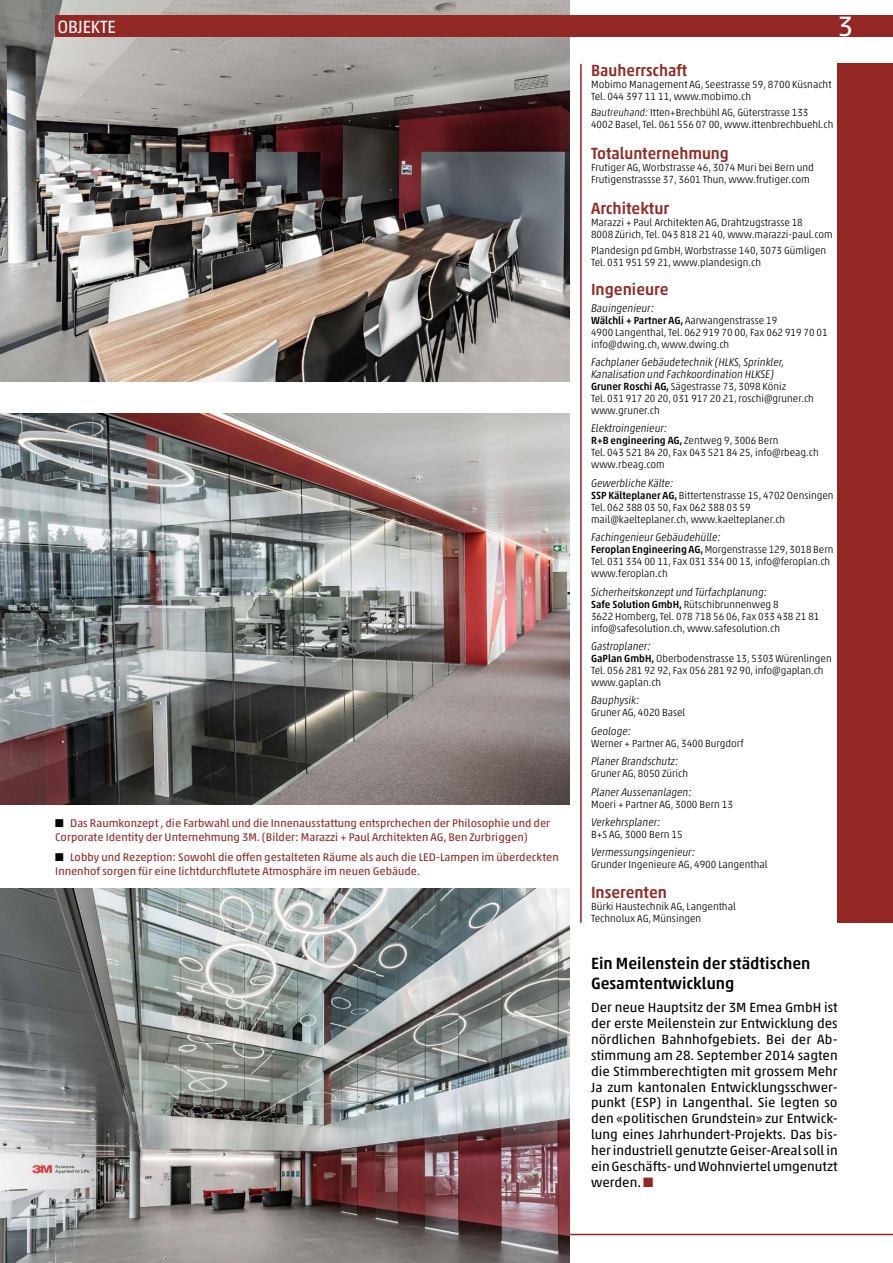
<style>
.page{position:relative;width:893px;height:1263px;background:#fff}
.page>*{position:absolute;margin:0;border:0;box-sizing:border-box;transform-origin:0 0}
.t1{font:28.5px "Akko Pro";color:#fff}
.t2{font:18px "Akko Pro";letter-spacing:-.01em;color:#fff;scale:.95 1}
.t3{font:500 16.5px/19.8px "Akko Pro";color:#000}
.t4{font:500 16.5px "Akko Pro";color:#932723;scale:.96 1}
.t5{font:500 16.5px "Akko Pro";color:#932723;scale:.94 1}
.t6{font:13.5px/15.9px "Akko Pro";color:#000;text-align:justify}
.t7{font:11.25px/14.1px "Akko Pro";color:#932723}
.t8{font:italic 300 11.25px/12px "Akko Pro";letter-spacing:-.005em;color:#000;scale:.96 1}
.t9{font:300 10.5px/12px "Akko Pro";color:#000;scale:.96 1}
.t10{font:300 10.5px/12px "Akko Pro";color:#000}
.s1{color:#000}
.s2{font-style:italic}
.s3{font-weight:500}
.s4{color:#932723}
</style>
<div class="page">
<hr style="left:55px;top:1234px;width:838px;height:1px;background:#932723">
<hr style="left:580px;top:64px;width:2px;height:859px;background:#932723">
<div style="left:838px;top:64px;width:55px;height:859px;background:#932723"></div>
<img style="left:0;top:889px;width:570px;height:374px">
<img style="left:0;top:414px;width:570px;height:391px">
<img style="left:0;top:0;width:570px;height:381px">
<div style="left:55px;top:16px;width:838px;height:21px;background:#932723"></div>
<h2 class="t2" style="left:57px;top:16px;width:63px">OBJEKTE</h2>
<h1 class="t1" style="left:838px;top:9px;width:17px">3</h1>
<p class="t7" style="left:55px;top:816px;width:496px"><span class="s1">■</span> Das Raumkonzept , die Farbwahl und die Innenausstattung entsprchechen der Philosophie und der<br>Corporate Identity der Unternehmung 3M. (Bilder: Marazzi + Paul Architekten AG, Ben Zurbriggen)</p>
<p class="t7" style="left:55px;top:850px;width:505px"><span class="s1">■</span> Lobby und Rezeption: Sowohl die offen gestalteten Räume als auch die LED-Lampen im überdeckten<br>Innenhof sorgen für eine lichtdurchflutete Atmosphäre im neuen Gebäude.</p>
<h3 class="t5" style="left:591px;top:60px;width:104px">Bauherrschaft</h3>
<p class="t10" style="left:591px;top:78px;width:242px">Mobimo Management AG, Seestrasse 59, 8700 Küsnacht<br>Tel. 044 397 11 11, www.mobimo.ch</p>
<p class="t9" style="left:591px;top:107px;width:254px"><span class="s2">Bautreuhand:</span> Itten+Brechbühl AG, Güterstrasse 133<br>4002 Basel, Tel. 061 556 07 00, www.ittenbrechbuehl.ch</p>
<h3 class="t5" style="left:591px;top:143px;width:148px">Totalunternehmung</h3>
<p class="t10" style="left:591px;top:161px;width:224px">Frutiger AG, Worbstrasse 46, 3074 Muri bei Bern und<br>Frutigenstrassse 37, 3601 Thun, www.frutiger.com</p>
<h3 class="t4" style="left:591px;top:198px;width:83px">Architektur</h3>
<p class="t9" style="left:591px;top:216px;width:253px">Marazzi + Paul Architekten AG, Drahtzugstrasse 18<br>8008 Zürich, Tel. 043 818 21 40, www.marazzi-paul.com</p>
<p class="t9" style="left:591px;top:244px;width:246px">Plandesign pd GmbH, Worbstrasse 140, 3073 Gümligen<br>Tel. 031 951 59 21, www.plandesign.ch</p>
<h3 class="t4" style="left:591px;top:280px;width:82px">Ingenieure</h3>
<p class="t8" style="left:591px;top:302px;width:67px">Bauingenieur:</p>
<p class="t9" style="left:591px;top:314px;width:248px"><span class="s3">Wälchli + Partner AG,</span> Aarwangenstrasse 19<br>4900 Langenthal, Tel. 062 919 70 00, Fax 062 919 70 01 info@dwing.ch, www.dwing.ch</p>
<p class="t8" style="left:591px;top:356px;width:203px">Fachplaner Gebäudetechnik (HLKS, Sprinkler,<br>Kanalisation und Fachkoordination HLKSE)</p>
<p class="t9" style="left:591px;top:380px;width:234px"><span class="s3">Gruner Roschi AG,</span> Sägestrasse 73, 3098 Köniz<br>Tel. 031 917 20 20, 031 917 20 21, roschi@gruner.ch www.gruner.ch</p>
<p class="t8" style="left:591px;top:422px;width:81px">Elektroingenieur:</p>
<p class="t9" style="left:591px;top:435px;width:239px"><span class="s3">R+B engineering AG,</span> Zentweg 9, 3006 Bern<br>Tel. 043 521 84 20, Fax 043 521 84 25, info@rbeag.ch www.rbeag.com</p>
<p class="t8" style="left:591px;top:477px;width:87px">Gewerbliche Kälte:</p>
<p class="t9" style="left:591px;top:489px;width:254px"><span class="s3">SSP Kälteplaner AG,</span> Bittertenstrasse 15, 4702 Oensingen<br>Tel. 062 388 03 50, Fax 062 388 03 59 mail@kaelteplaner.ch, www.kaelteplaner.ch</p>
<p class="t8" style="left:591px;top:531px;width:137px">Fachingenieur Gebäudehülle:</p>
<p class="t9" style="left:591px;top:543px;width:254px"><span class="s3">Feroplan Engineering AG,</span> Morgenstrasse 129, 3018 Bern<br>Tel. 031 334 00 11, Fax 031 334 00 13, info@feroplan.ch www.feroplan.ch</p>
<p class="t8" style="left:591px;top:586px;width:185px">Sicherheitskonzept und Türfachplanung:</p>
<p class="t9" style="left:591px;top:598px;width:239px"><span class="s3">Safe Solution GmbH,</span> Rütschibrunnenweg 8<br>3622 Homberg, Tel. 078 718 56 06, Fax 033 438 21 81 info@safesolution.ch, www.safesolution.ch</p>
<p class="t8" style="left:591px;top:640px;width:64px">Gastroplaner:</p>
<p class="t9" style="left:591px;top:652px;width:252px"><span class="s3">GaPlan GmbH,</span> Oberbodenstrasse 13, 5303 Würenlingen<br>Tel. 056 281 92 92, Fax 056 281 92 90, info@gaplan.ch www.gaplan.ch</p>
<p class="t8" style="left:591px;top:694px;width:52px">Bauphysik:</p>
<p class="t9" style="left:591px;top:707px;width:100px">Gruner AG, 4020 Basel</p>
<p class="t8" style="left:591px;top:725px;width:43px">Geologe:</p>
<p class="t9" style="left:591px;top:737px;width:160px">Werner + Partner AG, 3400 Burgdorf</p>
<p class="t8" style="left:591px;top:755px;width:93px">Planer Brandschutz:</p>
<p class="t9" style="left:591px;top:767px;width:103px">Gruner AG, 8050 Zürich</p>
<p class="t8" style="left:591px;top:785px;width:106px">Planer Aussenanlagen:</p>
<p class="t10" style="left:591px;top:798px;width:143px">Moeri + Partner AG, 3000 Bern 13</p>
<p class="t8" style="left:591px;top:816px;width:74px">Verkehrsplaner:</p>
<p class="t10" style="left:591px;top:828px;width:93px">B+S AG, 3000 Bern 15</p>
<p class="t8" style="left:591px;top:846px;width:110px">Vermessungsingenieur:</p>
<p class="t10" style="left:591px;top:858px;width:178px">Grunder Ingenieure AG, 4900 Langenthal</p>
<h3 class="t4" style="left:591px;top:882px;width:81px">Inserenten</h3>
<p class="t10" style="left:591px;top:900px;width:146px">Bürki Haustechnik AG, Langenthal<br>Technolux AG, Münsingen</p>
<h3 class="t3" style="left:591px;top:953px;width:221px">Ein Meilenstein der städtischen<br>Gesamtentwicklung</h3>
<p class="t6" style="left:591px;top:999px;width:248px">Der neue Hauptsitz der 3M Emea GmbH ist der erste Meilenstein zur Entwicklung des nördlichen Bahnhofgebiets. Bei der Ab&shy;stimmung am 28. September 2014 sagten die Stimmberechtigten mit grossem Mehr Ja zum kantonalen Entwicklungsschwer&shy;punkt (ESP) in Langenthal. Sie legten so den «politischen Grundstein» zur Entwick&shy;lung eines Jahrhundert-Projekts. Das bis&shy;her industriell genutzte Geiser-Areal soll in ein Geschäfts- und Wohnviertel umgenutzt werden. <span class="s4">■</span></p>
</div>
